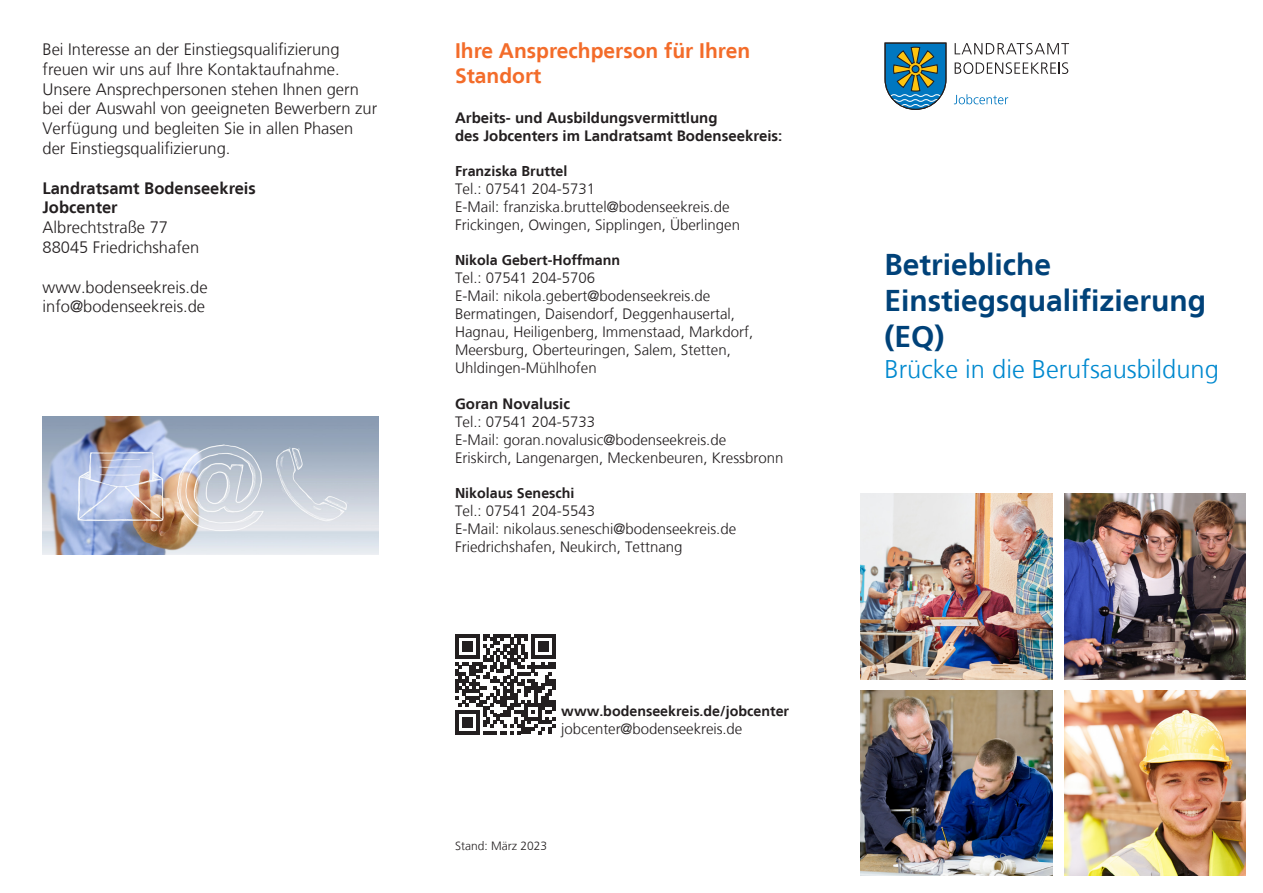
<style>
.page{position:relative;width:1263px;height:893px;background:#fff}
.page>*{position:absolute;margin:0;border:0;box-sizing:border-box;transform-origin:0 0}
.t1{font:700 30px "Frutiger LT";color:#004279}
.t2{font:300 25.5px "Frutiger LT";color:#0089cf}
.t3{font:700 21px/25.2px "Frutiger LT";color:#f36c2a}
.t4{font:300 16.5px/19.8px "Frutiger LT";color:#231f20}
.t5{font:700 16.5px "Frutiger LT";color:#231f20}
.t6{font:300 15px/18px "Frutiger LT";color:#231f20}
.t7{font:700 15px "Frutiger LT";color:#231f20}
.t8{font:700 14.25px "Frutiger LT";color:#231f20}
.t9{font:300 12px "Frutiger LT";color:#231f20}
</style>
<div class="page">
<svg style="left:955px;top:43px;width:114px;height:12px"></svg>
<svg style="left:955px;top:62px;width:113px;height:12px"></svg>
<svg style="left:884px;top:43px;width:62px;height:67px;background:#4b8695"></svg>
<svg style="left:954px;top:94px;width:54px;height:10px"></svg>
<img style="left:43px;top:417px;width:335px;height:138px">
<img style="left:1064px;top:690px;width:182px;height:186px">
<img style="left:860px;top:690px;width:192px;height:186px">
<img style="left:1064px;top:493px;width:182px;height:186px">
<img style="left:860px;top:493px;width:192px;height:186px">
<svg style="left:455px;top:634px;width:100px;height:100px"></svg>
<p class="t4" style="left:43px;top:40px;width:299px">Bei Interesse an der Einstiegsqualifizierung freuen wir uns auf Ihre Kontaktaufnahme.</p>
<p class="t4" style="left:43px;top:79px;width:336px">Unsere Ansprechpersonen stehen Ihnen gern bei der Auswahl von geeigneten Bewerbern zur Verfügung und begleiten Sie in allen Phasen der Einstiegsqualifizierung.</p>
<p class="t5" style="left:43px;top:178px;width:215px">Landratsamt Bodenseekreis</p>
<p class="t5" style="left:43px;top:198px;width:77px">Jobcenter</p>
<p class="t4" style="left:43px;top:218px;width:127px">Albrechtstraße 77</p>
<p class="t4" style="left:43px;top:238px;width:158px">88045 Friedrichshafen</p>
<p class="t4" style="left:43px;top:277px;width:167px">www.bodenseekreis.de</p>
<p class="t4" style="left:43px;top:297px;width:164px">info@bodenseekreis.de</p>
<p class="t3" style="left:455px;top:38px;width:297px">Ihre Ansprechperson für Ihren<br>Standort</p>
<p class="t7" style="left:455px;top:109px;width:264px">Arbeits- und Ausbildungsvermittlung</p>
<p class="t7" style="left:455px;top:127px;width:329px">des Jobcenters im Landratsamt Bodenseekreis:</p>
<p class="t8" style="left:455px;top:163px;width:114px">Franziska Bruttel</p>
<p class="t6" style="left:455px;top:180px;width:142px">Tel.: 07541 204-5731</p>
<p class="t6" style="left:455px;top:198px;width:276px">E-Mail: franziska.bruttel@bodenseekreis.de</p>
<p class="t6" style="left:455px;top:216px;width:287px">Frickingen, Owingen, Sipplingen, Überlingen</p>
<p class="t8" style="left:455px;top:252px;width:167px">Nikola Gebert-Hoffmann</p>
<p class="t6" style="left:455px;top:269px;width:142px">Tel.: 07541 204-5706</p>
<p class="t6" style="left:455px;top:287px;width:257px">E-Mail: nikola.gebert@bodenseekreis.de</p>
<p class="t6" style="left:455px;top:305px;width:300px">Bermatingen, Daisendorf, Deggenhausertal, Hagnau, Heiligenberg, Immenstaad, Markdorf, Meersburg, Oberteuringen, Salem, Stetten, Uhldingen-Mühlhofen</p>
<p class="t7" style="left:455px;top:395px;width:117px">Goran Novalusic</p>
<p class="t6" style="left:455px;top:413px;width:142px">Tel.: 07541 204-5733</p>
<p class="t6" style="left:455px;top:431px;width:273px">E-Mail: goran.novalusic@bodenseekreis.de</p>
<p class="t6" style="left:455px;top:449px;width:330px">Eriskirch, Langenargen, Meckenbeuren, Kressbronn</p>
<p class="t8" style="left:455px;top:485px;width:121px">Nikolaus Seneschi</p>
<p class="t6" style="left:455px;top:502px;width:142px">Tel.: 07541 204-5543</p>
<p class="t6" style="left:455px;top:520px;width:283px">E-Mail: nikolaus.seneschi@bodenseekreis.de</p>
<p class="t6" style="left:455px;top:538px;width:229px">Friedrichshafen, Neukirch, Tettnang</p>
<p class="t8" style="left:561px;top:703px;width:229px">www.bodenseekreis.de/jobcenter</p>
<p class="t6" style="left:561px;top:720px;width:182px">jobcenter@bodenseekreis.de</p>
<p class="t9" style="left:455px;top:839px;width:94px">Stand: März 2023</p>
<p class="t1" style="left:884px;top:247px;width:168px">Betriebliche</p>
<p class="t1" style="left:884px;top:283px;width:323px">Einstiegsqualifizierung</p>
<p class="t1" style="left:884px;top:319px;width:62px">(EQ)</p>
<p class="t2" style="left:884px;top:354px;width:336px">Brücke in die Berufsausbildung</p>
</div>
